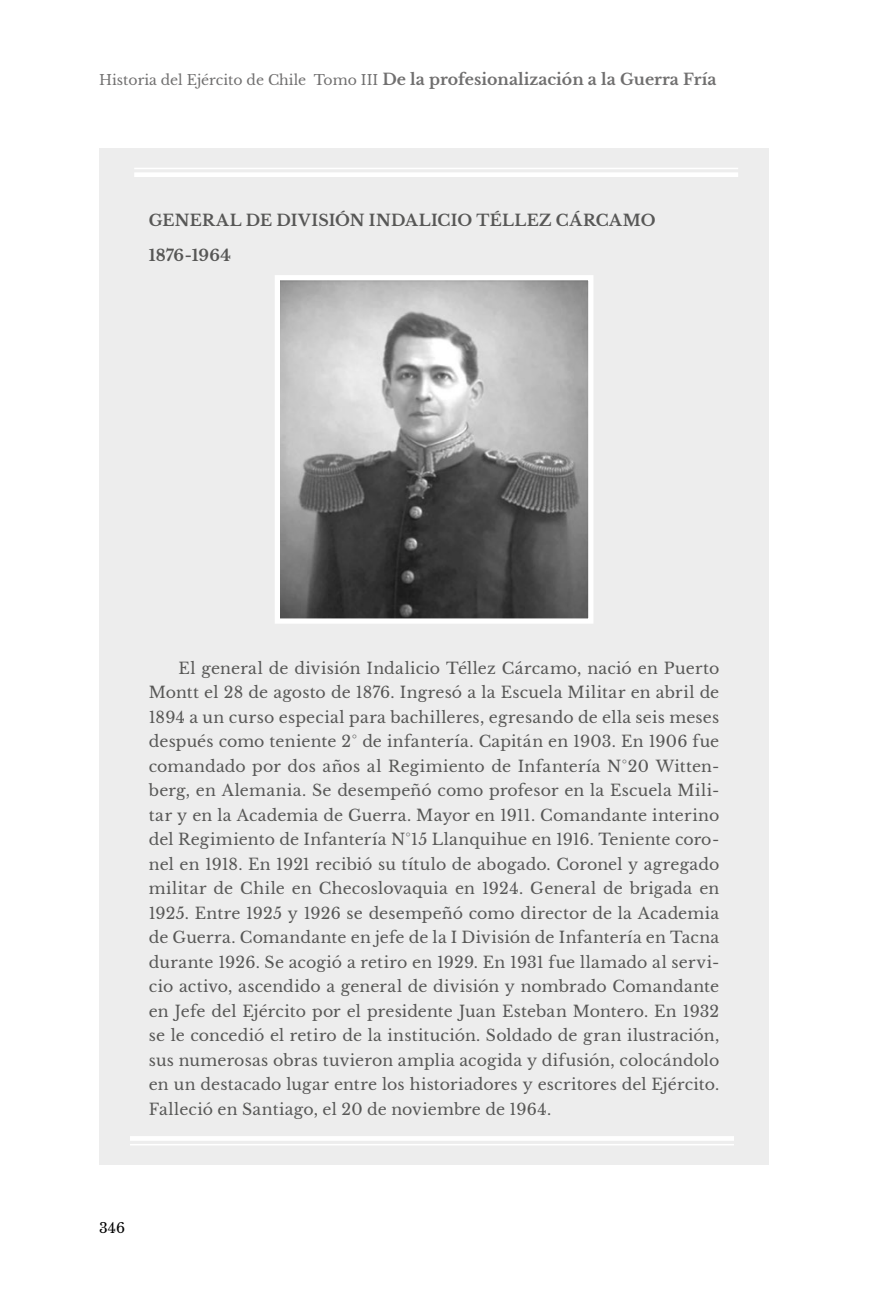
<style>
.page{position:relative;width:893px;height:1290px;background:#fff}
.page>*{position:absolute;margin:0;border:0;box-sizing:border-box;transform-origin:0 0}
.t1{font:15.75px/24.5px "Libre Baskerville";letter-spacing:.01em;color:#575756;text-align:justify}
.t2{font:700 15.75px "Libre Baskerville";color:#706f6f}
.t3{font:700 15.75px/34.5px "Libre Baskerville";letter-spacing:.015em;color:#575756}
.t4{font:14px "Libre Baskerville";color:#000}
.s1{font-weight:400;font-size:14px}
</style>
<div class="page">
<div style="left:99px;top:148px;width:670px;height:770px;background:#ededed"></div>
<hr style="left:134px;top:168px;width:604px;height:1px;background:#fff">
<div style="left:134px;top:172px;width:604px;height:5px;background:#fff"></div>
<div style="left:99px;top:395px;width:670px;height:770px;background:#ededed"></div>
<hr style="left:130px;top:1144px;width:604px;height:1px;background:#fff">
<div style="left:130px;top:1136px;width:604px;height:5px;background:#fff"></div>
<svg style="left:275px;top:275px;width:318px;height:349px;background:#909090"></svg>
<p class="t2" style="left:99px;top:69px;width:619px"><span class="s1">Historia del Ejército de Chile Tomo III</span> De la profesionalización a la Guerra Fría</p>
<p class="t3" style="left:149px;top:203px;width:508px">GENERAL DE DIVISIÓN INDALICIO TÉLLEZ CÁRCAMO<br>1876-1964</p>
<p class="t1" style="left:149px;top:656px;width:572px;text-indent:30px">El general de división Indalicio Téllez Cárcamo, nació en Puerto Montt el 28 de agosto de 1876. Ingresó a la Escuela Militar en abril de 1894 a un curso especial para bachilleres, egresando de ella seis meses después como teniente 2° de infantería. Capitán en 1903. En 1906 fue comandado por dos años al Regimiento de Infantería N°20 Witten&shy;berg, en Alemania. Se desempeñó como profesor en la Escuela Mili&shy;tar y en la Academia de Guerra. Mayor en 1911. Comandante interino del Regimiento de Infantería N°15 Llanquihue en 1916. Teniente coro&shy;nel en 1918. En 1921 recibió su título de abogado. Coronel y agregado militar de Chile en Checoslovaquia en 1924. General de brigada en 1925. Entre 1925 y 1926 se desempeñó como director de la Academia de Guerra. Comandante en jefe de la I División de Infantería en Tacna durante 1926. Se acogió a retiro en 1929. En 1931 fue llamado al servi&shy;cio activo, ascendido a general de división y nombrado Comandante en Jefe del Ejército por el presidente Juan Esteban Montero. En 1932 se le concedió el retiro de la institución. Soldado de gran ilustración, sus numerosas obras tuvieron amplia acogida y difusión, colocándolo en un destacado lugar entre los historiadores y escritores del Ejército.<br>Falleció en Santiago, el 20 de noviembre de 1964.</p>
<p class="t4" style="left:99px;top:1219px;width:27px">346</p>
</div>
